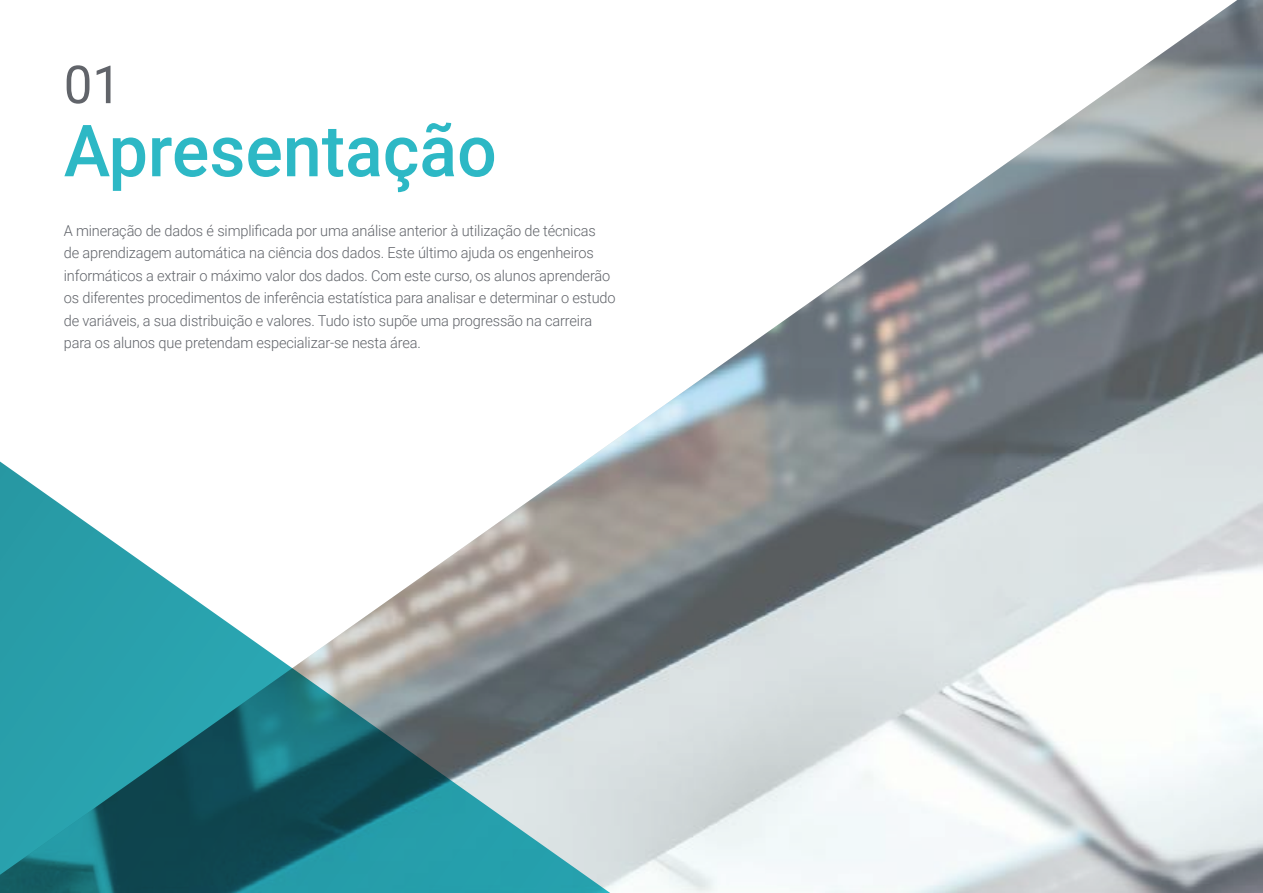
<style>
.page{position:relative;width:1263px;height:893px;background:#fff}
.page>*{position:absolute;margin:0;border:0;box-sizing:border-box;transform-origin:0 0}
.t1{font:500 72px "Roboto";color:#2db8c5}
.t2{font:52.5px "Roboto";color:#61646a}
.t3{font:300 15px/22.5px "Roboto";letter-spacing:-.01em;color:#61646a}
</style>
<div class="page">
<img style="left:607px;top:0;width:656px;height:893px">
<svg style="left:0;top:446px;width:640px;height:447px"></svg>
<h2 class="t2" style="left:64px;top:48px;width:59px">01</h2>
<h1 class="t1" style="left:64px;top:100px;width:435px">Apresentação</h1>
<p class="t3" style="left:64px;top:218px;width:553px">A mineração de dados é simplificada por uma análise anterior à utilização de técnicas<br>de aprendizagem automática na ciência dos dados. Este último ajuda os engenheiros informáticos a extrair o máximo valor dos dados. Com este curso, os alunos aprenderão os diferentes procedimentos de inferência estatística para analisar e determinar o estudo de variáveis, a sua distribuição e valores. Tudo isto supõe uma progressão na carreira para os alunos que pretendam especializar-se nesta área.</p>
</div>
